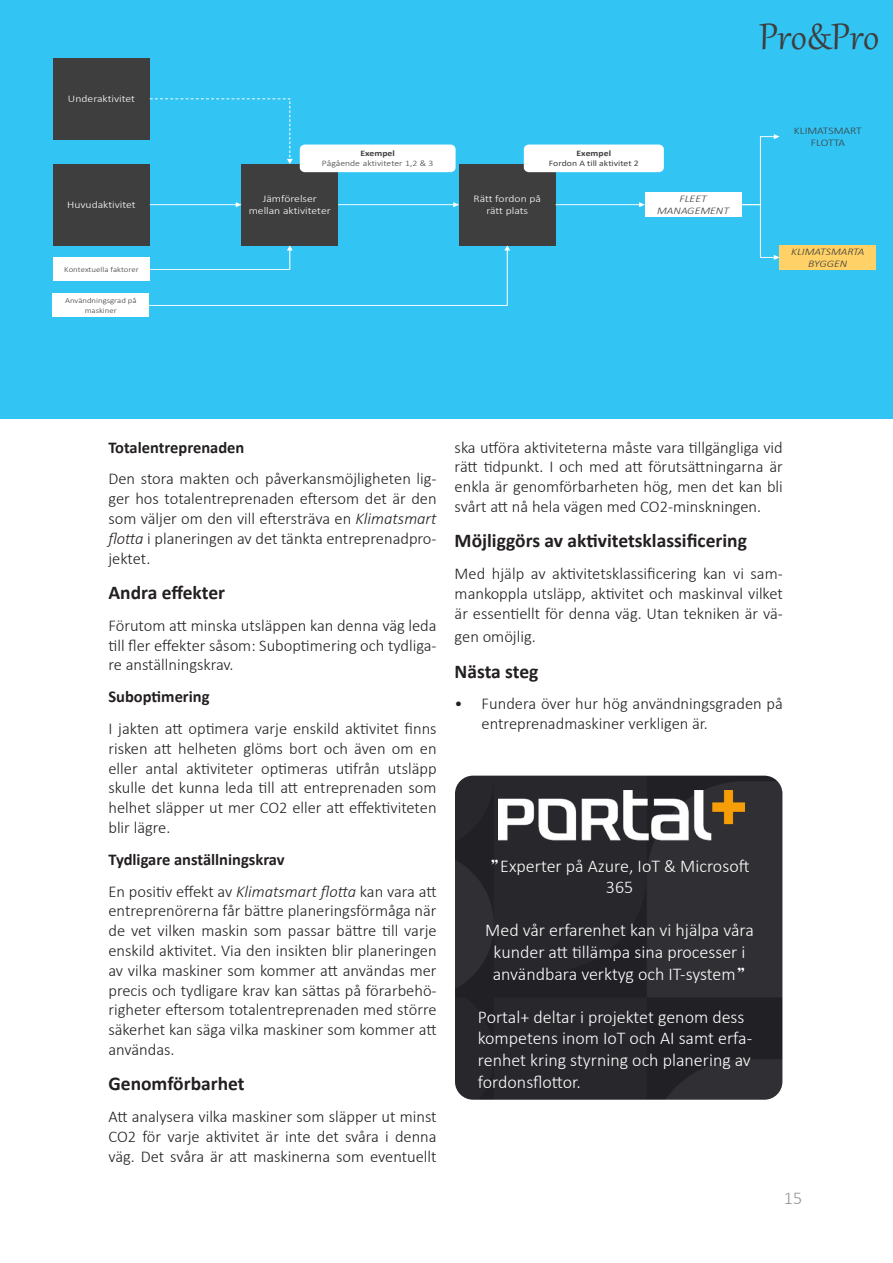
<style>
.page{position:relative;width:893px;height:1263px;background:#fff}
.page>*{position:absolute;margin:0;border:0;box-sizing:border-box;transform-origin:0 0}
.t1{font:45.15px "Gabriola";color:#3e3e3e}
.t2{font:700 19.5px "Calibri";color:#231f20}
.t3{font:300 18px/21.6px "Calibri";color:#fff;text-align:center}
.t4{font:300 18px "Calibri";color:#919396}
.t5{font:300 16.5px/19.8px "Calibri";color:#231f20;text-align:justify}
.t6{font:700 16.5px "Calibri";color:#231f20}
.t7{font:300 10.2px/12.1px "Calibri";color:#fff;text-align:center;scale:1.15 1}
.t8{font:italic 300 10.2px/12.1px "Calibri";letter-spacing:-.005em;color:#3e3e3e;text-align:center;scale:1.15 1}
.t9{font:300 10.2px/12.1px "Calibri";letter-spacing:-.005em;color:#3e3e3e;text-align:center;scale:1.15 1}
.t10{font:300 8.4px "Calibri";color:#3e3e3e;scale:1.15 1}
.t11{font:8.4px "Calibri";color:#3e3e3e;scale:1.15 1}
.t12{font:700 8.4px "Calibri";letter-spacing:.005em;color:#3e3e3e;scale:1.15 1}
.t13{font:300 7.65px/9.1px "Calibri";color:#3e3e3e;text-align:center;scale:1.15 1}
.s1{font-style:italic}
.s2{font-family:"Engravers";font-weight:400}
</style>
<div class="page">
<div style="left:0;top:0;width:893px;height:419px;background:#32c5f4"></div>
<div style="left:53px;top:58px;width:97px;height:82px;background:#3e3e3e"></div>
<div style="left:53px;top:164px;width:97px;height:81px;background:#3e3e3e"></div>
<div style="left:780px;top:245px;width:96px;height:24px;background:#ffd166"></div>
<div style="left:242px;top:164px;width:96px;height:81px;background:#3e3e3e"></div>
<div style="left:459px;top:164px;width:97px;height:81px;background:#3e3e3e"></div>
<svg style="left:149px;top:98px;width:144px;height:66px"></svg>
<hr style="left:150px;top:204px;width:87px;height:1px;background:#fff">
<svg style="left:236px;top:202px;width:6px;height:5px"></svg>
<div style="left:53px;top:293px;width:96px;height:24px;background:#fff"></div>
<svg style="left:148px;top:245px;width:362px;height:61px"></svg>
<hr style="left:338px;top:204px;width:116px;height:1px;background:#fff">
<svg style="left:453px;top:202px;width:6px;height:5px"></svg>
<hr style="left:556px;top:204px;width:84px;height:1px;background:#fff">
<svg style="left:639px;top:202px;width:6px;height:5px"></svg>
<div style="left:645px;top:193px;width:96px;height:24px;background:#fff"></div>
<svg style="left:741px;top:134px;width:39px;height:126px"></svg>
<div style="left:53px;top:257px;width:97px;height:24px;background:#fff"></div>
<div style="left:300px;top:145px;width:156px;height:27px;background:#fff;border-radius:5px"></div>
<div style="left:524px;top:145px;width:140px;height:27px;background:#fff;border-radius:5px"></div>
<img style="left:455px;top:776px;width:327px;height:324px">
<img style="left:498px;top:791px;width:246px;height:49px">
<p class="t7" style="left:68px;top:93px;width:60px">Underaktivitet</p>
<p class="t7" style="left:67px;top:199px;width:61px">Huvudaktivitet</p>
<p class="t13" style="left:64px;top:265px;width:66px">Kontextuella faktorer</p>
<p class="t13" style="left:65px;top:296px;width:64px">Användningsgrad på maskiner</p>
<p class="t1" style="left:759px;top:7px;width:122px">Pro&amp;Pro</p>
<p class="t12" style="left:360px;top:147px;width:32px">Exempel</p>
<p class="t10" style="left:322px;top:158px;width:99px">Pågående aktiviteter 1,2 &amp; 3</p>
<p class="t12" style="left:577px;top:147px;width:32px">Exempel</p>
<p class="t11" style="left:549px;top:158px;width:80px">Fordon A till aktivitet 2</p>
<p class="t7" style="left:249px;top:193px;width:73px">Jämförelser mellan aktiviteter</p>
<p class="t7" style="left:473px;top:193px;width:60px">Rätt fordon på rätt plats</p>
<p class="t8" style="left:657px;top:193px;width:64px">FLEET<br>MANAGEMENT</p>
<p class="t9" style="left:794px;top:124px;width:61px">KLIMATSMART<br>FLOTTA</p>
<p class="t8" style="left:791px;top:245px;width:65px">KLIMATSMARTA<br>BYGGEN</p>
<p class="t6" style="left:108px;top:435px;width:137px">Totalentreprenaden</p>
<p class="t5" style="left:108px;top:469px;width:330px">Den stora makten och påverkansmöjligheten lig&shy;ger hos totalentreprenaden eftersom det är den som väljer om den vill eftersträva en <span class="s1">Klimatsmart flotta</span> i planeringen av det tänkta entreprenadpro&shy;jektet.</p>
<p class="t2" style="left:108px;top:579px;width:118px">Andra effekter</p>
<p class="t5" style="left:108px;top:615px;width:330px">Förutom att minska utsläppen kan denna väg leda till fler effekter såsom: Suboptimering och tydliga&shy;re anställningskrav.</p>
<p class="t6" style="left:108px;top:685px;width:103px">Suboptimering</p>
<p class="t5" style="left:108px;top:718px;width:330px">I jakten att optimera varje enskild aktivitet finns risken att helheten glöms bort och även om en eller antal aktiviteter optimeras utifrån utsläpp skulle det kunna leda till att entreprenaden som helhet släpper ut mer CO2 eller att effektiviteten blir lägre.</p>
<p class="t6" style="left:108px;top:848px;width:178px">Tydligare anställningskrav</p>
<p class="t5" style="left:108px;top:881px;width:330px">En positiv effekt av <span class="s1">Klimatsmart flotta</span> kan vara att entreprenörerna får bättre planeringsförmåga när de vet vilken maskin som passar bättre till varje enskild aktivitet. Via den insikten blir planeringen av vilka maskiner som kommer att användas mer precis och tydligare krav kan sättas på förarbehö&shy;righeter eftersom totalentreprenaden med större säkerhet kan säga vilka maskiner som kommer att användas.</p>
<p class="t2" style="left:108px;top:1070px;width:138px">Genomförbarhet</p>
<p class="t5" style="left:108px;top:1107px;width:330px">Att analysera vilka maskiner som släpper ut minst CO2 för varje aktivitet är inte det svåra i denna väg. Det svåra är att maskinerna som eventuellt</p>
<p class="t5" style="left:455px;top:437px;width:330px">ska utföra aktiviteterna måste vara tillgängliga vid rätt tidpunkt. I och med att förutsättningarna är enkla är genomförbarheten hög, men det kan bli svårt att nå hela vägen med CO2-minskningen.</p>
<p class="t2" style="left:455px;top:527px;width:294px">Möjliggörs av aktivitetsklassificering</p>
<p class="t5" style="left:455px;top:564px;width:330px">Med hjälp av aktivitetsklassificering kan vi sam&shy;mankoppla utsläpp, aktivitet och maskinval vilket är essentiellt för denna väg. Utan tekniken är vä-</p>
<p class="t5" style="left:455px;top:627px;width:83px">gen omöjlig.</p>
<p class="t2" style="left:455px;top:657px;width:85px">Nästa steg</p>
<p class="t5" style="left:482px;top:694px;width:303px;text-indent:-27px">• Fundera över hur hög användningsgraden på entreprenadmaskiner verkligen är.</p>
<p class="t3" style="left:489px;top:855px;width:262px"><span class="s2">"</span>Experter på Azure, IoT &amp; Microsoft<br>365</p>
<p class="t3" style="left:485px;top:919px;width:270px">Med vår erfarenhet kan vi hjälpa våra kunder att tillämpa sina processer i användbara verktyg och IT-system<span class="s2">"</span></p>
<p class="t3" style="left:478px;top:1006px;width:276px;text-align:left">Portal+ deltar i projektet genom dess kompetens inom IoT och AI samt erfa&shy;renhet kring styrning och planering av fordonsflottor.</p>
<p class="t4" style="left:784px;top:1187px;width:20px">15</p>
</div>
